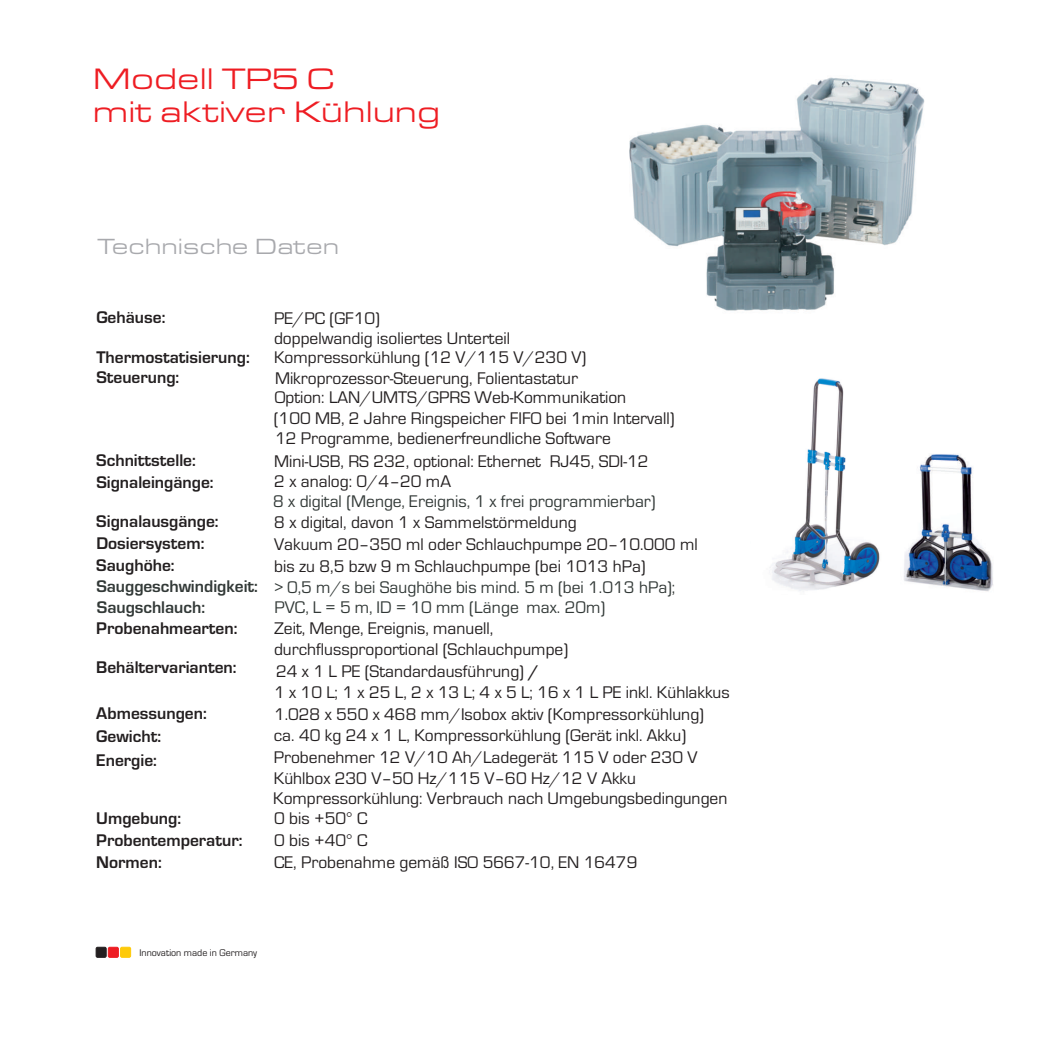
<style>
.page{position:relative;width:1042px;height:1042px;background:#fff}
.page>*{position:absolute;margin:0;border:0;box-sizing:border-box;transform-origin:0 0}
.t1{font:30.62px/33.2px "Eurostile Extended Roman DTC";color:#ee1d23}
.t2{font:22.75px "Eurostile Extended Roman DTC";color:#a8a9ad}
.t3{font:17.5px/22.1px "Eurostile";color:#231f20}
.t4{font:700 17.5px/22.1px "Eurostile";color:#231f20}
.t5{font:17.5px/20.5px "Eurostile";color:#323937}
.t6{font:9.97px "Eurostile";color:#231f20}
.s1{font-weight:700}
</style>
<div class="page">
<img style="left:629px;top:77px;width:296px;height:234px">
<img style="left:904px;top:454px;width:89px;height:138px">
<img style="left:770px;top:378px;width:110px;height:214px">
<div style="left:96px;top:947px;width:10px;height:10px;background:#231f20;border:1px solid #231f20;border-radius:2px"></div>
<div style="left:108px;top:947px;width:11px;height:10px;background:#ee1d23;border:1px solid #ee1d23;border-radius:2px"></div>
<div style="left:120px;top:947px;width:11px;height:10px;background:#feca0a;border:1px solid #feca0a;border-radius:2px"></div>
<h1 class="t1" style="left:93px;top:66px;width:349px">Modell TP5 C<br>mit aktiver Kühlung</h1>
<h2 class="t2" style="left:98px;top:238px;width:243px">Technische Daten</h2>
<p class="t4" style="left:96px;top:308px;width:71px">Gehäuse:</p>
<p class="t3" style="left:274px;top:310px;width:238px;line-height:19.8px">PE/PC (GF10)<br>doppelwandig isoliertes Unterteil</p>
<p class="t4" style="left:96px;top:348px;width:155px">Thermostatisierung:</p>
<p class="t3" style="left:274px;top:348px;width:314px">Kompressorkühlung (12 V/115 V/230 V)</p>
<p class="t4" style="left:96px;top:368px;width:84px">Steuerung:</p>
<p class="t4" style="left:96px;top:451px;width:101px">Schnittstelle:</p>
<p class="t4" style="left:96px;top:473px;width:119px">Signaleingänge:</p>
<p class="t4" style="left:96px;top:512px;width:124px">Signalausgänge:</p>
<p class="t4" style="left:96px;top:534px;width:110px">Dosiersystem:<br>Saughöhe:</p>
<p class="t3" style="left:275px;top:368px;width:304px">Mikroprozessor-Steuerung, Folientastatur</p>
<p class="t3" style="left:275px;top:388px;width:353px">Option: LAN/UMTS/GPRS Web-Kommunikation</p>
<p class="t3" style="left:274px;top:408px;width:402px">(100 MB, 2 Jahre Ringspeicher FIFO bei 1min Intervall)</p>
<p class="t3" style="left:275px;top:429px;width:337px">12 Programme, bedienerfreundliche Software</p>
<p class="t3" style="left:274px;top:452px;width:376px;line-height:20.5px">Mini-USB, RS 232, optional: Ethernet RJ45, SDI-12<br>2 x analog: 0/4–20 mA</p>
<p class="t3" style="left:274px;top:513px;width:304px">8 x digital, davon 1 x Sammelstörmeldung</p>
<p class="t5" style="left:273px;top:492px;width:384px">8 x digital (Menge, Ereignis, 1 x frei programmierbar)</p>
<p class="t3" style="left:274px;top:535px;width:425px">Vakuum 20–350 ml oder Schlauchpumpe 20–10.000 ml</p>
<p class="t3" style="left:274px;top:557px;width:373px">bis zu 8,5 bzw 9 m Schlauchpumpe (bei 1013 hPa)</p>
<p class="t5" style="left:96px;top:578px;width:580px"><span class="s1">Sauggeschwindigkeit:</span> &gt; 0,5 m/s bei Saughöhe bis mind. 5 m (bei 1.013 hPa);<br><span class="s1">Saugschlauch:</span></p>
<p class="t5" style="left:275px;top:599px;width:332px">PVC, L = 5 m, ID = 10 mm (Länge max. 20m)</p>
<p class="t4" style="left:96px;top:618px;width:143px">Probenahmearten:</p>
<p class="t3" style="left:274px;top:619px;width:221px">Zeit, Menge, Ereignis, manuell,</p>
<p class="t3" style="left:274px;top:640px;width:296px">durchflussproportional (Schlauchpumpe)</p>
<p class="t4" style="left:96px;top:658px;width:142px">Behältervarianten:</p>
<p class="t4" style="left:96px;top:704px;width:112px">Abmessungen:<br>Gewicht:</p>
<p class="t3" style="left:274px;top:705px;width:432px;line-height:21.5px">1.028 x 550 x 468 mm/Isobox aktiv (Kompressorkühlung) ca. 40 kg 24 x 1 L, Kompressorkühlung (Gerät inkl. Akku)</p>
<p class="t3" style="left:276px;top:662px;width:264px">24 x 1 L PE (Standardausführung) <span class="s1">/</span></p>
<p class="t3" style="left:274px;top:683px;width:457px">1 x 10 L; 1 x 25 L, 2 x 13 L; 4 x 5 L; 16 x 1 L PE inkl. Kühlakkus</p>
<p class="t4" style="left:96px;top:750px;width:62px">Energie:</p>
<p class="t3" style="left:274px;top:748px;width:425px;line-height:20.7px">Probenehmer 12 V/10 Ah/Ladegerät 115 V oder 230 V<br>Kühlbox 230 V–50 Hz/115 V–60 Hz/12 V Akku</p>
<p class="t4" style="left:96px;top:808px;width:148px">Umgebung:<br>Probentemperatur:<br>Normen:</p>
<p class="t3" style="left:273px;top:789px;width:456px">Kompressorkühlung: Verbrauch nach Umgebungsbedingungen</p>
<p class="t3" style="left:274px;top:809px;width:365px">0 bis +50° C<br>0 bis +40° C<br>CE, Probenahme gemäß ISO 5667-10, EN 16479</p>
<p class="t6" style="left:139px;top:949px;width:119px">Innovation made in Germany</p>
</div>
